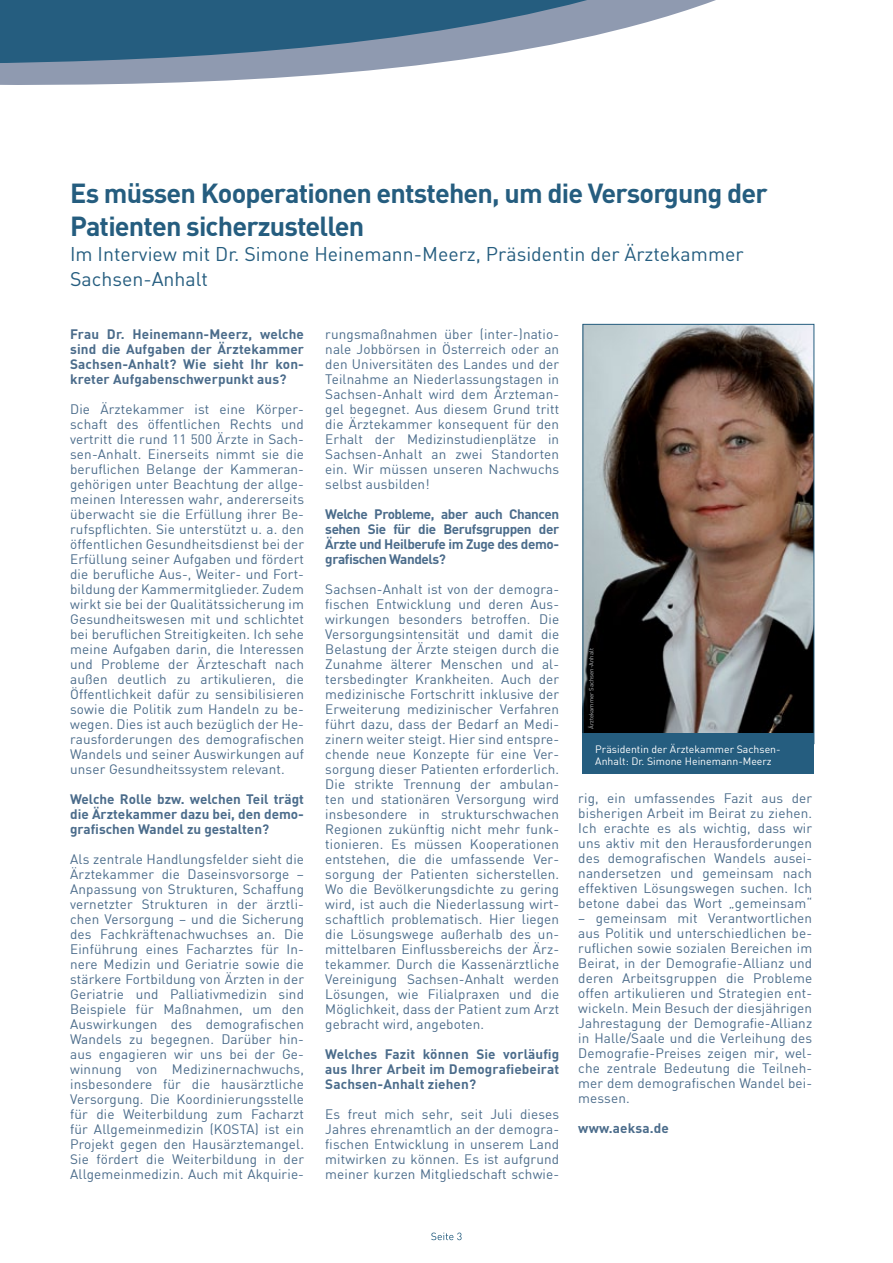
<style>
.page{position:relative;width:893px;height:1263px;background:#fff}
.page>*{position:absolute;margin:0;border:0;box-sizing:border-box;transform-origin:0 0}
.t1{font:700 27px/32.4px "DIN";letter-spacing:-.03em;color:#255d7f}
.t2{font:19.5px/25.2px "DIN";color:#255d7f}
.t3{font:13.5px/15px "DIN";letter-spacing:.01em;color:#4b6c8b;text-align:justify}
.t4{font:700 13.5px/15px "DIN";color:#4b6c8b;text-align:justify}
.t5{font:10.5px/12.6px "DIN";color:#fff}
.t6{font:6px "DIN";color:#bcbec0}
</style>
<div class="page">
<svg style="left:0;top:0;width:716px;height:85px"></svg>
<svg style="left:431px;top:1232px;width:31px;height:8px"></svg>
<img style="left:585px;top:326px;width:227px;height:408px">
<div style="left:583px;top:324px;width:231px;height:420px;border:1px solid #255d7f"></div>
<div style="left:583px;top:734px;width:231px;height:40px;background:#255d7f"></div>
<h1 class="t1" style="left:70px;top:176px;width:699px">Es müssen Kooperationen entstehen, um die Versorgung der<br>Patienten sicherzustellen</h1>
<h2 class="t2" style="left:70px;top:241px;width:675px">Im Interview mit Dr. Simone Heinemann-Meerz, Präsidentin der Ärztekammer<br>Sachsen-Anhalt</h2>
<p class="t4" style="left:70px;top:326px;width:235px">Frau Dr. Heinemann-Meerz, welche sind die Aufgaben der Ärztekammer Sachsen-Anhalt? Wie sieht Ihr kon&shy;kreter Aufgabenschwerpunkt aus?</p>
<p class="t3" style="left:70px;top:401px;width:235px">Die Ärztekammer ist eine Körper&shy;schaft des öffentlichen Rechts und vertritt die rund 11 500 Ärzte in Sach&shy;sen-Anhalt. Einerseits nimmt sie die beruflichen Belange der Kammeran&shy;gehörigen unter Beachtung der allge&shy;meinen Interessen wahr, andererseits überwacht sie die Erfüllung ihrer Be&shy;rufspflichten. Sie unterstützt u. a. den öffentlichen Gesundheitsdienst bei der Erfüllung seiner Aufgaben und fördert die berufliche Aus-, Weiter- und Fort&shy;bildung der Kammermitglieder. Zudem wirkt sie bei der Qualitätssicherung im Gesundheitswesen mit und schlichtet bei beruflichen Streitigkeiten. Ich sehe meine Aufgaben darin, die Interessen und Probleme der Ärzteschaft nach außen deutlich zu artikulieren, die Öffentlichkeit dafür zu sensibilisieren sowie die Politik zum Handeln zu be&shy;wegen. Dies ist auch bezüglich der He&shy;rausforderungen des demografischen Wandels und seiner Auswirkungen auf unser Gesundheitssystem relevant.</p>
<p class="t4" style="left:70px;top:791px;width:235px">Welche Rolle bzw. welchen Teil trägt die Ärztekammer dazu bei, den demo&shy;grafischen Wandel zu gestalten?</p>
<p class="t3" style="left:70px;top:851px;width:235px">Als zentrale Handlungsfelder sieht die Ärztekammer die Daseinsvorsorge – Anpassung von Strukturen, Schaffung vernetzter Strukturen in der ärztli&shy;chen Versorgung – und die Sicherung des Fachkräftenachwuchses an. Die Einführung eines Facharztes für In&shy;nere Medizin und Geriatrie sowie die stärkere Fortbildung von Ärzten in der Geriatrie und Palliativmedizin sind Beispiele für Maßnahmen, um den Auswirkungen des demografischen Wandels zu begegnen. Darüber hin&shy;aus engagieren wir uns bei der Ge&shy;winnung von Medizinernachwuchs, insbesondere für die hausärztliche Versorgung. Die Koordinierungsstelle für die Weiterbildung zum Facharzt für Allgemeinmedizin (KOSTA) ist ein Projekt gegen den Hausärztemangel.<br>Sie fördert die Weiterbildung in der Allgemeinmedizin. Auch mit Akquirie-</p>
<p class="t3" style="left:325px;top:326px;width:235px">rungsmaßnahmen über (inter-)natio&shy;nale Jobbörsen in Österreich oder an den Universitäten des Landes und der Teilnahme an Niederlassungstagen in Sachsen-Anhalt wird dem Ärzteman&shy;gel begegnet. Aus diesem Grund tritt die Ärztekammer konsequent für den Erhalt der Medizinstudienplätze in Sachsen-Anhalt an zwei Standorten ein. Wir müssen unseren Nachwuchs selbst ausbilden!</p>
<p class="t4" style="left:325px;top:505px;width:235px">Welche Probleme, aber auch Chancen sehen Sie für die Berufsgruppen der Ärzte und Heilberufe im Zuge des demo&shy;grafischen Wandels?</p>
<p class="t3" style="left:325px;top:581px;width:235px">Sachsen-Anhalt ist von der demogra&shy;fischen Entwicklung und deren Aus&shy;wirkungen besonders betroffen. Die Versorgungsintensität und damit die Belastung der Ärzte steigen durch die Zunahme älterer Menschen und al&shy;tersbedingter Krankheiten. Auch der medizinische Fortschritt inklusive der Erweiterung medizinischer Verfahren führt dazu, dass der Bedarf an Medi&shy;zinern weiter steigt. Hier sind entspre&shy;chende neue Konzepte für eine Ver&shy;sorgung dieser Patienten erforderlich.<br>Die strikte Trennung der ambulan&shy;ten und stationären Versorgung wird insbesondere in strukturschwachen Regionen zukünftig nicht mehr funk&shy;tionieren. Es müssen Kooperationen entstehen, die die umfassende Ver&shy;sorgung der Patienten sicherstellen.<br>Wo die Bevölkerungsdichte zu gering wird, ist auch die Niederlassung wirt&shy;schaftlich problematisch. Hier liegen die Lösungswege außerhalb des un&shy;mittelbaren Einflussbereichs der Ärz&shy;tekammer. Durch die Kassenärztliche Vereinigung Sachsen-Anhalt werden Lösungen, wie Filialpraxen und die Möglichkeit, dass der Patient zum Arzt gebracht wird, angeboten.</p>
<p class="t4" style="left:325px;top:1045px;width:235px">Welches Fazit können Sie vorläufig aus Ihrer Arbeit im Demografiebeirat Sachsen-Anhalt ziehen?</p>
<p class="t3" style="left:325px;top:1106px;width:235px">Es freut mich sehr, seit Juli dieses Jahres ehrenamtlich an der demogra&shy;fischen Entwicklung in unserem Land mitwirken zu können. Es ist aufgrund meiner kurzen Mitgliedschaft schwie-</p>
<p class="t6" style="left:588px;top:729px;width:82px;rotate:-90deg">Ärztekammer Sachsen-Anhalt</p>
<p class="t5" style="left:595px;top:742px;width:187px">Präsidentin der Ärztekammer Sachsen-<br>Anhalt: Dr. Simone Heinemann-Meerz</p>
<p class="t3" style="left:578px;top:791px;width:235px">rig, ein umfassendes Fazit aus der bisherigen Arbeit im Beirat zu ziehen.<br>Ich erachte es als wichtig, dass wir uns aktiv mit den Herausforderungen des demografischen Wandels ausei&shy;nandersetzen und gemeinsam nach effektiven Lösungswegen suchen. Ich betone dabei das Wort „gemeinsam“</p>
<p class="t3" style="left:578px;top:911px;width:235px">– gemeinsam mit Verantwortlichen aus Politik und unterschiedlichen be&shy;ruflichen sowie sozialen Bereichen im Beirat, in der Demografie-Allianz und deren Arbeitsgruppen die Probleme offen artikulieren und Strategien ent&shy;wickeln. Mein Besuch der diesjährigen Jahrestagung der Demografie-Allianz in Halle/Saale und die Verleihung des Demografie-Preises zeigen mir, wel&shy;che zentrale Bedeutung die Teilneh&shy;mer dem demografischen Wandel bei&shy;messen.</p>
<p class="t4" style="left:578px;top:1120px;width:92px">www.aeksa.de</p>
</div>
